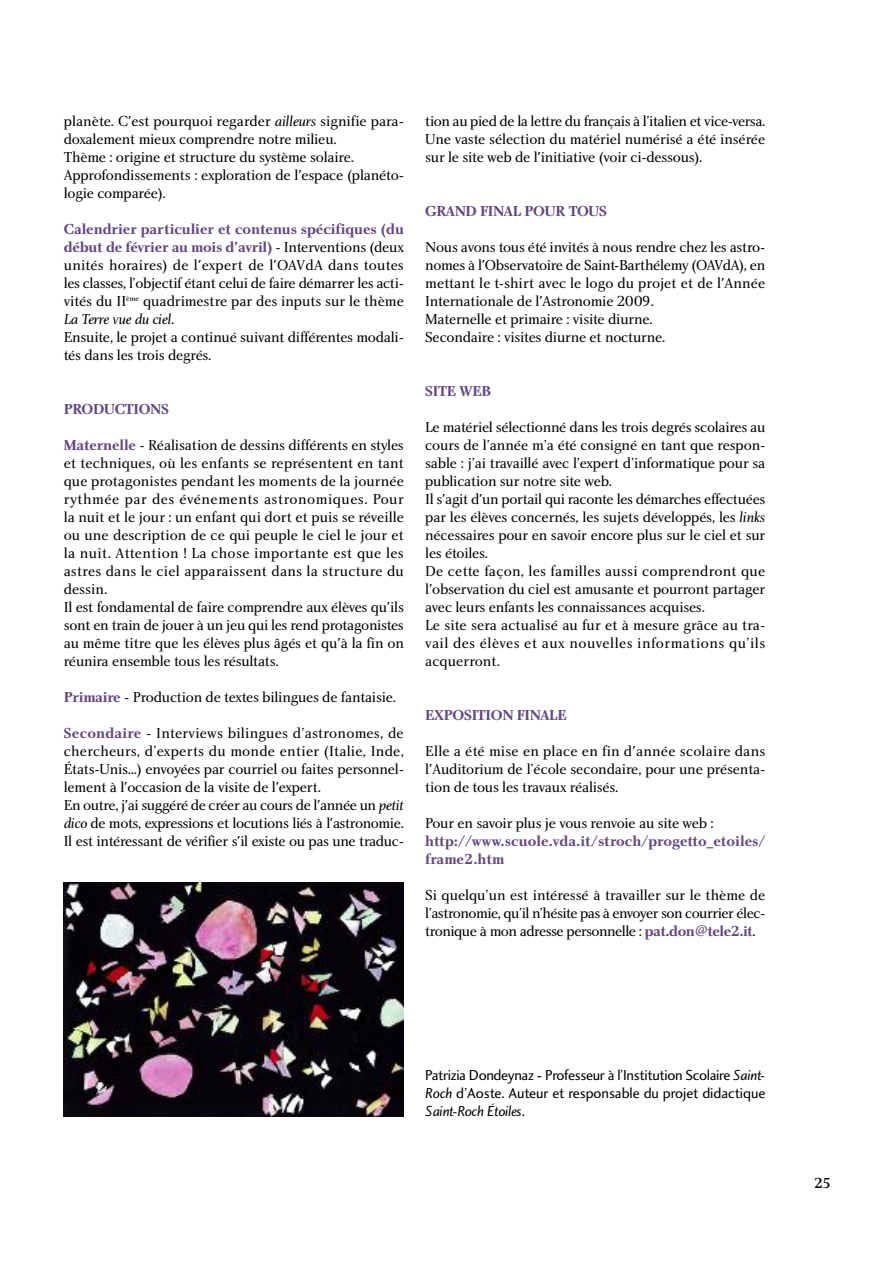
<style>
.page{position:relative;width:893px;height:1263px;background:#fff}
.page>*{position:absolute;margin:0;border:0;box-sizing:border-box;transform-origin:0 0}
.t1{font:15px/18px "Charlotte Book Plain";letter-spacing:-.02em;color:#000}
.t2{font:15px/18px "Charlotte Book Plain";color:#000}
.t3{font:15px/18px "Charlotte Bold Plain";letter-spacing:-.02em;color:#644681}
.t4{font:15px/18px "Charlotte Sans Book Plain";letter-spacing:-.02em;color:#000}
.t5{font:15px/18px "Charlotte Bold Plain";color:#644681}
.t6{font:15px "Charlotte Sans Book Italic Plain";letter-spacing:-.02em;color:#000}
.t7{font:15px "Charlotte Book Italic Plain";letter-spacing:-.015em;color:#000}
.t8{font:15px "Charlotte Medium Plain";color:#000}
.s1{font-family:"Charlotte Book Italic Plain"}
.s2{font-family:"Charlotte Book Plain";color:#000}
.s3{font-family:"Charlotte Book Plain"}
.s4{font-family:"Charlotte Bold Plain";color:#644681}
.s5{font-family:"Charlotte Sans Medium Plain"}
.s6{font-family:"Charlotte Sans Book Italic Plain"}
.s7{font-family:"Charlotte Sans Book Plain"}
</style>
<div class="page">
<img style="left:64px;top:882px;width:340px;height:234px">
<p class="t1" style="left:64px;top:113px;width:342px">planète. C'est pourquoi regarder <span class="s1">ailleurs</span> signifie para&shy;doxalement mieux comprendre notre milieu.<br>Thème : origine et structure du système solaire.<br>Approfondissements : exploration de l'espace (planéto&shy;logie comparée).</p>
<p class="t3" style="left:64px;top:221px;width:342px">Calendrier particulier et contenus spécifiques (du début de février au mois d’avril) <span class="s2">- Interventions (deux</span></p>
<p class="t1" style="left:64px;top:257px;width:342px;text-align:justify">unités horaires) de l'expert de l'OAVdA dans toutes les classes, l’objectif étant celui de faire démarrer les acti&shy;vités du II<sup>ème</sup> quadrimestre par des inputs sur le thème</p>
<p class="t7" style="left:64px;top:313px;width:112px">La Terre vue du ciel<span class="s3">.</span></p>
<p class="t1" style="left:64px;top:329px;width:342px">Ensuite, le projet a continué suivant différentes modali&shy;tés dans les trois degrés.</p>
<p class="t3" style="left:64px;top:401px;width:107px">PRODUCTIONS</p>
<p class="t2" style="left:64px;top:437px;width:342px"><span class="s4">Maternelle</span> - Réalisation de dessins différents en styles et techniques, où les enfants se représentent en tant que protagonistes pendant les moments de la journée rythmée par des événements astronomiques. Pour la nuit et le jour : un enfant qui dort et puis se réveille ou une description de ce qui peuple le ciel le jour et la nuit. Attention ! La chose importante est que les astres dans le ciel apparaissent dans la structure du dessin.<br>Il est fondamental de faire comprendre aux élèves qu'ils sont en train de jouer à un jeu qui les rend protagonistes au même titre que les élèves plus âgés et qu'à la fin on réunira ensemble tous les résultats.</p>
<p class="t1" style="left:64px;top:689px;width:334px"><span class="s4">Primaire</span> - Production de textes bilingues de fantaisie.</p>
<p class="t1" style="left:64px;top:725px;width:342px"><span class="s4">Secondaire</span> - Interviews bilingues d’astronomes, de chercheurs, d’experts du monde entier (Italie, Inde, États-Unis...) envoyées par courriel ou faites personnel&shy;lement à l'occasion de la visite de l'expert.<br>En outre, j'ai suggéré de créer au cours de l'année un <span class="s1">petit dico</span> de mots, expressions et locutions liés à l'astronomie.<br>Il est intéressant de vérifier s'il existe ou pas une traduc-</p>
<p class="t1" style="left:425px;top:113px;width:342px;text-align:justify">tion au pied de la lettre du français à l’italien et vice-versa.<br>Une vaste sélection du matériel numérisé a été insérée sur le site web de l'initiative (voir ci-dessous).</p>
<p class="t3" style="left:425px;top:203px;width:183px">GRAND FINAL POUR TOUS</p>
<p class="t1" style="left:425px;top:239px;width:342px">Nous avons tous été invités à nous rendre chez les astro&shy;nomes à l'Observatoire de Saint-Barthélemy (OAVdA), en mettant le t-shirt avec le logo du projet et de l'Année Internationale de l'Astronomie 2009.<br>Maternelle et primaire : visite diurne.<br>Secondaire : visites diurne et nocturne.</p>
<p class="t3" style="left:425px;top:383px;width:67px">SITE WEB</p>
<p class="t1" style="left:425px;top:419px;width:342px">Le matériel sélectionné dans les trois degrés scolaires au cours de l’année m’a été consigné en tant que respon&shy;sable : j’ai travaillé avec l’expert d’informatique pour sa publication sur notre site web.<br>Il s'agit d'un portail qui raconte les démarches effectuées par les élèves concernés, les sujets développés, les <span class="s1">links </span>nécessaires pour en savoir encore plus sur le ciel et sur les étoiles.<br>De cette façon, les familles aussi comprendront que l'observation du ciel est amusante et pourront partager avec leurs enfants les connaissances acquises.<br>Le site sera actualisé au fur et à mesure grâce au tra&shy;vail des élèves et aux nouvelles informations qu’ils acquerront.</p>
<p class="t3" style="left:425px;top:707px;width:143px">EXPOSITION FINALE</p>
<p class="t1" style="left:425px;top:743px;width:342px;text-align:justify">Elle a été mise en place en fin d'année scolaire dans l'Auditorium de l’école secondaire, pour une présenta&shy;tion de tous les travaux réalisés.</p>
<p class="t1" style="left:425px;top:815px;width:290px">Pour en savoir plus je vous renvoie au site web :</p>
<p class="t5" style="left:425px;top:833px;width:342px">http://www.scuole.vda.it/stroch/progetto_etoiles/ frame2.htm</p>
<p class="t1" style="left:425px;top:887px;width:342px;text-align:justify">Si quelqu’un est intéressé à travailler sur le thème de l’astronomie, qu’il n’hésite pas à envoyer son courrier élec&shy;tronique à mon adresse personnelle : <span class="s4">pat.don@tele2.it</span>.</p>
<p class="t4" style="left:425px;top:1067px;width:342px">Patrizia Dondeynaz <span class="s5">-</span> Professeur à l’Institution Scolaire <span class="s6">Saint-<br>Roch</span> d’Aoste. Auteur et responsable du projet didactique</p>
<p class="t6" style="left:425px;top:1105px;width:101px">Saint-Roch Étoiles<span class="s7">.</span></p>
<p class="t8" style="left:814px;top:1177px;width:19px">25</p>
</div>
